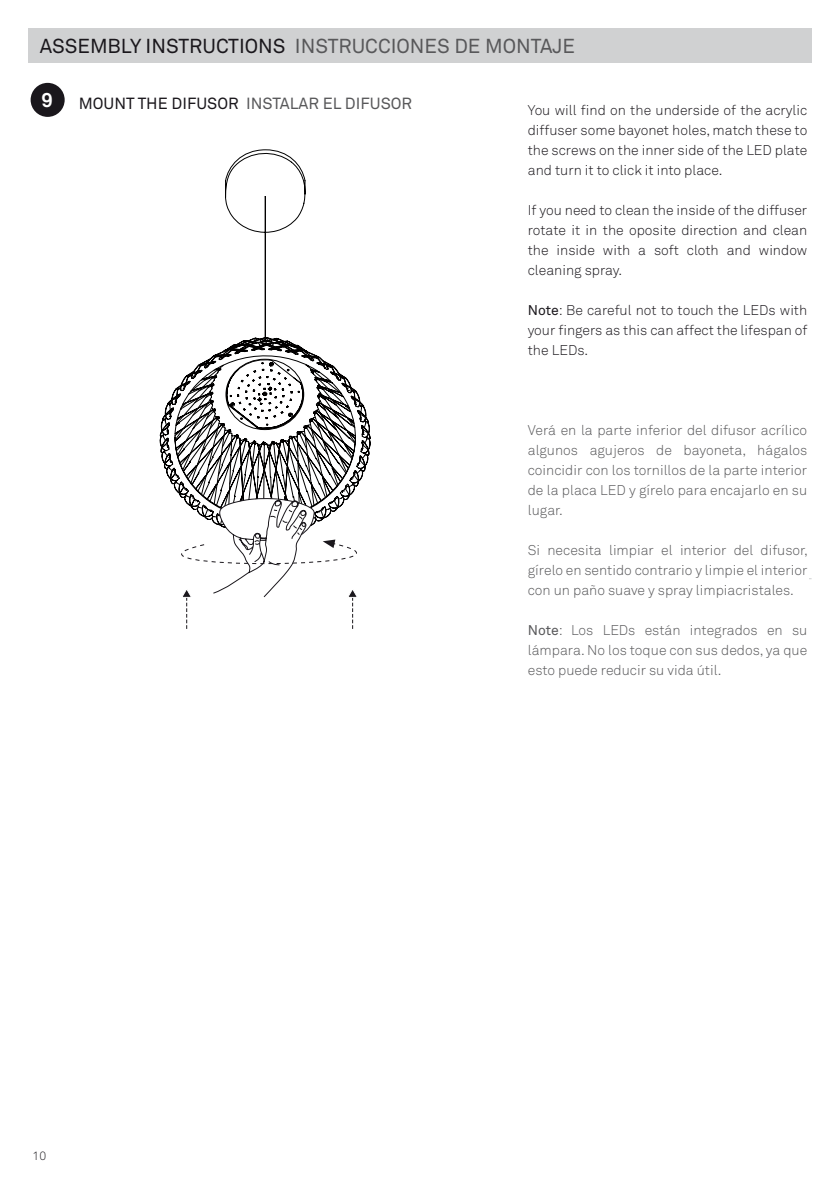
<style>
.page{position:relative;width:840px;height:1191px;background:#fff}
.page>*{position:absolute;margin:0;border:0;box-sizing:border-box;transform-origin:0 0}
.t1{font:20px "Akkurat";color:#58585a}
.t2{font:700 20px "Akkurat";color:#fff}
.t3{font:16px "Akkurat";color:#58585a}
.t4{font:300 14px/20px "Akkurat";color:#58585a;text-align:justify}
.t5{font:300 14px/20px "Akkurat";color:#1a171c;text-align:justify}
.t6{font:300 12px "Akkurat Pro";color:#1a171c}
.s1{color:#1a171c}
.s2{font-weight:400}
</style>
<div class="page">
<div style="left:28px;top:28px;width:783px;height:34px;background:#d0d1d2"></div>
<hr style="left:27px;top:578px;width:784px;height:1px;background:#d0d1d2">
<div style="left:27px;top:545px;width:781px;height:84px;background:#fff"></div>
<svg style="left:159px;top:149px;width:212px;height:480px"></svg>
<div style="left:31px;top:83px;width:34px;height:34px;background:#1a171c;border-radius:50%"></div>
<h1 class="t1" style="left:40px;top:33px;width:536px"><span class="s1">ASSEMBLY INSTRUCTIONS</span> INSTRUCCIONES DE MONTAJE</h1>
<h1 class="t2" style="left:41px;top:87px;width:13px">9</h1>
<p class="t3" style="left:79px;top:93px;width:335px"><span class="s1">MOUNT THE DIFUSOR</span> INSTALAR EL DIFUSOR</p>
<p class="t5" style="left:527px;top:100px;width:281px">You will find on the underside of the acrylic diffuser some bayonet holes, match these to the screws on the inner side of the LED plate and turn it to click it into place.</p>
<p class="t5" style="left:527px;top:200px;width:281px">If you need to clean the inside of the diffuser rotate it in the oposite direction and clean the inside with a soft cloth and window cleaning spray.</p>
<p class="t5" style="left:527px;top:300px;width:281px"><span class="s2">Note</span>: Be careful not to touch the LEDs with your fingers as this can affect the lifespan of the LEDs.</p>
<p class="t4" style="left:527px;top:420px;width:281px">Verá en la parte inferior del difusor acrílico algunos agujeros de bayoneta, hágalos coincidir con los tornillos de la parte interior de la placa LED y gírelo para encajarlo en su lugar.</p>
<p class="t4" style="left:527px;top:540px;width:281px">Si necesita limpiar el interior del difusor, gírelo en sentido contrario y limpie el interior con un paño suave y spray limpiacristales.</p>
<p class="t4" style="left:527px;top:620px;width:281px"><span class="s2">Note</span>: Los LEDs están integrados en su lámpara. No los toque con sus dedos, ya que esto puede reducir su vida útil.</p>
<p class="t6" style="left:33px;top:1148px;width:15px">10</p>
</div>
